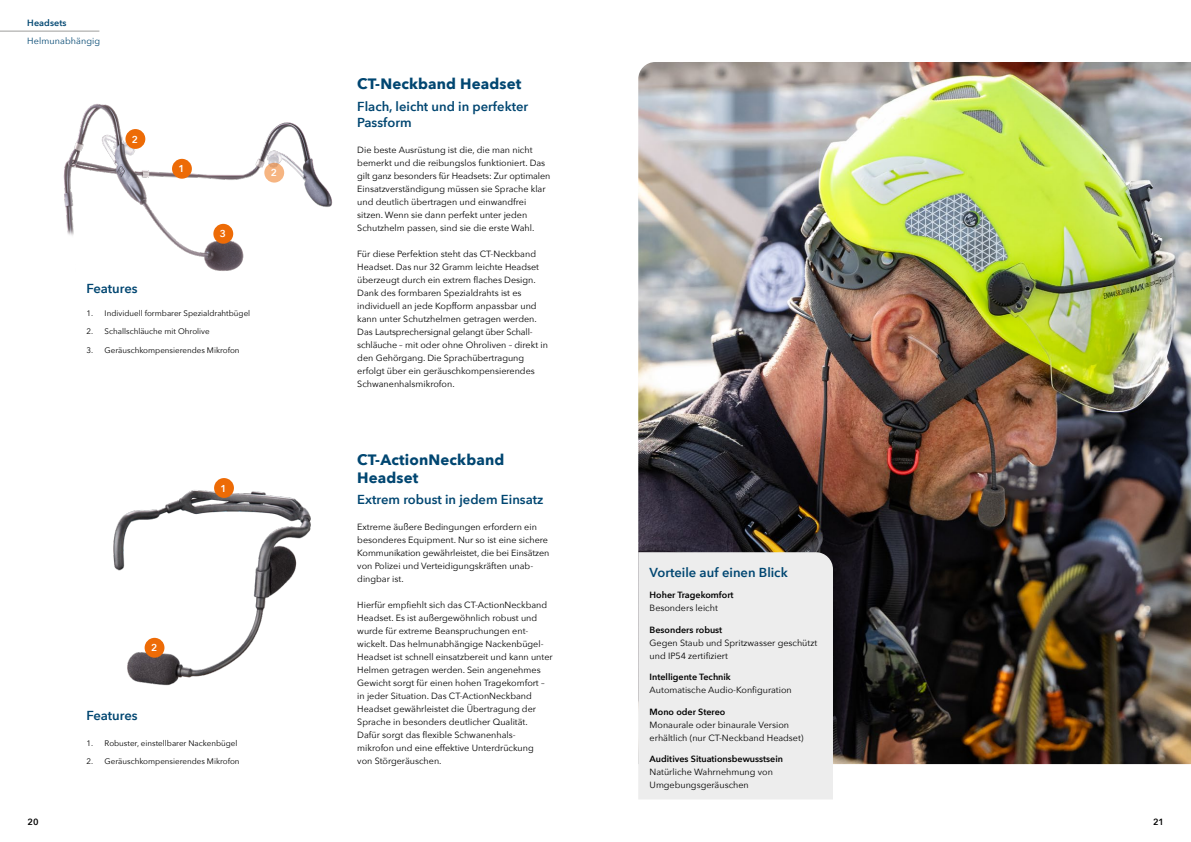
<style>
.page{position:relative;width:1191px;height:842px;background:#fff}
.page>*{position:absolute;margin:0;border:0;box-sizing:border-box;transform-origin:0 0}
.t1{font:700 15px/18px "Avenir Next";letter-spacing:.01em;color:#004671}
.t2{font:600 13px/16px "Avenir Next";color:#004671}
.t3{font:600 10px "Avenir Next";color:#fff}
.t4{font:9px/13px "Avenir Next";color:#000}
.t5{font:600 9px "Avenir Next";color:#000}
.t6{font:9px "Avenir Next";letter-spacing:.01em;color:#004671}
.t7{font:600 9px "Avenir Next";letter-spacing:.01em;color:#004671}
.t8{font:8px "Avenir Next";color:#000}
</style>
<div class="page">
<img style="left:113px;top:490px;width:198px;height:196px">
<div style="left:214px;top:478px;width:20px;height:20px;background:#ed6b06;border-radius:50%"></div>
<div style="left:145px;top:638px;width:19px;height:20px;background:#ed6b06;border-radius:50%"></div>
<img style="left:63px;top:104px;width:270px;height:167px">
<div style="left:125px;top:129px;width:20px;height:20px;background:#ed6b06;border-radius:50%"></div>
<div style="left:172px;top:159px;width:20px;height:20px;background:#ed6b06;border-radius:50%"></div>
<img style="left:638px;top:62px;width:553px;height:702px">
<div style="left:638px;top:552px;width:195px;height:247px;background:#ededed"></div>
<div style="left:213px;top:224px;width:20px;height:20px;background:#ed6b06;border-radius:50%"></div>
<svg style="left:264px;top:163px;width:20px;height:20px"></svg>
<hr style="left:0;top:31px;width:99px;height:1px;background:#9d9d9c">
<p class="t7" style="left:27px;top:16px;width:41px">Headsets</p>
<p class="t6" style="left:27px;top:33px;width:74px">Helmunabhängig</p>
<p class="t3" style="left:132px;top:131px;width:8px">2</p>
<p class="t3" style="left:178px;top:160px;width:8px">1</p>
<p class="t3" style="left:220px;top:225px;width:8px">3</p>
<h2 class="t2" style="left:87px;top:280px;width:52px">Features</h2>
<p class="t8" style="left:87px;top:306px;width:165px">1. Individuell formbarer Spezialdrahtbügel</p>
<p class="t8" style="left:87px;top:325px;width:125px">2. Schallschläuche mit Ohrolive</p>
<p class="t8" style="left:87px;top:343px;width:154px">3. Geräuschkompensierendes Mikrofon</p>
<p class="t3" style="left:271px;top:164px;width:8px">2</p>
<p class="t3" style="left:220px;top:480px;width:8px">1</p>
<p class="t3" style="left:151px;top:639px;width:8px">2</p>
<h2 class="t2" style="left:87px;top:707px;width:52px">Features</h2>
<p class="t8" style="left:87px;top:736px;width:152px">1. Robuster, einstellbarer Nackenbügel</p>
<p class="t8" style="left:87px;top:754px;width:154px">2. Geräuschkompensierendes Mikrofon</p>
<h1 class="t1" style="left:357px;top:75px;width:166px">CT-Neckband Headset</h1>
<h2 class="t2" style="left:357px;top:98px;width:172px">Flach, leicht und in perfekter<br>Passform</h2>
<p class="t4" style="left:357px;top:143px;width:195px">Die beste Ausrüstung ist die, die man nicht bemerkt und die reibungslos funktioniert. Das gilt ganz besonders für Headsets: Zur optimalen Einsatzverständigung müssen sie Sprache klar und deutlich übertragen und einwandfrei sitzen. Wenn sie dann perfekt unter jeden Schutzhelm passen, sind sie die erste Wahl.</p>
<p class="t4" style="left:357px;top:247px;width:192px">Für diese Perfektion steht das CT-Neckband Headset. Das nur 32 Gramm leichte Headset überzeugt durch ein extrem flaches Design.<br>Dank des formbaren Spezialdrahts ist es individuell an jede Kopfform anpassbar und kann unter Schutzhelmen getragen werden.<br>Das Lautsprechersignal gelangt über Schall&shy;schläuche – mit oder ohne Ohroliven – direkt in den Gehörgang. Die Sprachübertragung erfolgt über ein geräuschkompensierendes Schwanenhalsmikrofon.</p>
<h1 class="t1" style="left:357px;top:450px;width:148px">CT-ActionNeckband<br>Headset</h1>
<h2 class="t2" style="left:357px;top:492px;width:188px">Extrem robust in jedem Einsatz</h2>
<p class="t4" style="left:357px;top:520px;width:193px">Extreme äußere Bedingungen erfordern ein besonderes Equipment. Nur so ist eine sichere Kommunikation gewährleistet, die bei Einsätzen von Polizei und Verteidigungskräften unab&shy;dingbar ist.</p>
<p class="t4" style="left:357px;top:598px;width:197px">Hierfür empfiehlt sich das CT-ActionNeckband Headset. Es ist außergewöhnlich robust und wurde für extreme Beanspruchungen ent&shy;wickelt. Das helmunabhängige Nackenbügel-Headset ist schnell einsatzbereit und kann unter Helmen getragen werden. Sein angenehmes Gewicht sorgt für einen hohen Tragekomfort – in jeder Situation. Das CT-ActionNeckband Headset gewährleistet die Übertragung der Sprache in besonders deutlicher Qualität.<br>Dafür sorgt das flexible Schwanenhals&shy;mikrofon und eine effektive Unterdrückung<br>von Störgeräuschen.</p>
<h2 class="t2" style="left:649px;top:564px;width:140px">Vorteile auf einen Blick</h2>
<p class="t5" style="left:649px;top:587px;width:85px">Hoher Tragekomfort</p>
<p class="t4" style="left:649px;top:601px;width:70px">Besonders leicht</p>
<p class="t5" style="left:649px;top:622px;width:74px">Besonders robust</p>
<p class="t4" style="left:649px;top:635px;width:169px">Gegen Staub und Spritzwasser geschützt und IP54 zertifiziert</p>
<p class="t5" style="left:649px;top:669px;width:83px">Intelligente Technik</p>
<p class="t4" style="left:649px;top:683px;width:144px">Automatische Audio-Konfiguration</p>
<p class="t5" style="left:649px;top:704px;width:77px">Mono oder Stereo</p>
<p class="t4" style="left:649px;top:717px;width:156px">Monaurale oder binaurale Version erhältlich (nur CT-Neckband Headset)</p>
<p class="t5" style="left:649px;top:751px;width:135px">Auditives Situationsbewusstsein</p>
<p class="t4" style="left:649px;top:765px;width:125px">Natürliche Wahrnehmung von<br>Umgebungsgeräuschen</p>
<p class="t5" style="left:28px;top:815px;width:13px">20</p>
<p class="t5" style="left:1153px;top:815px;width:12px">21</p>
</div>
